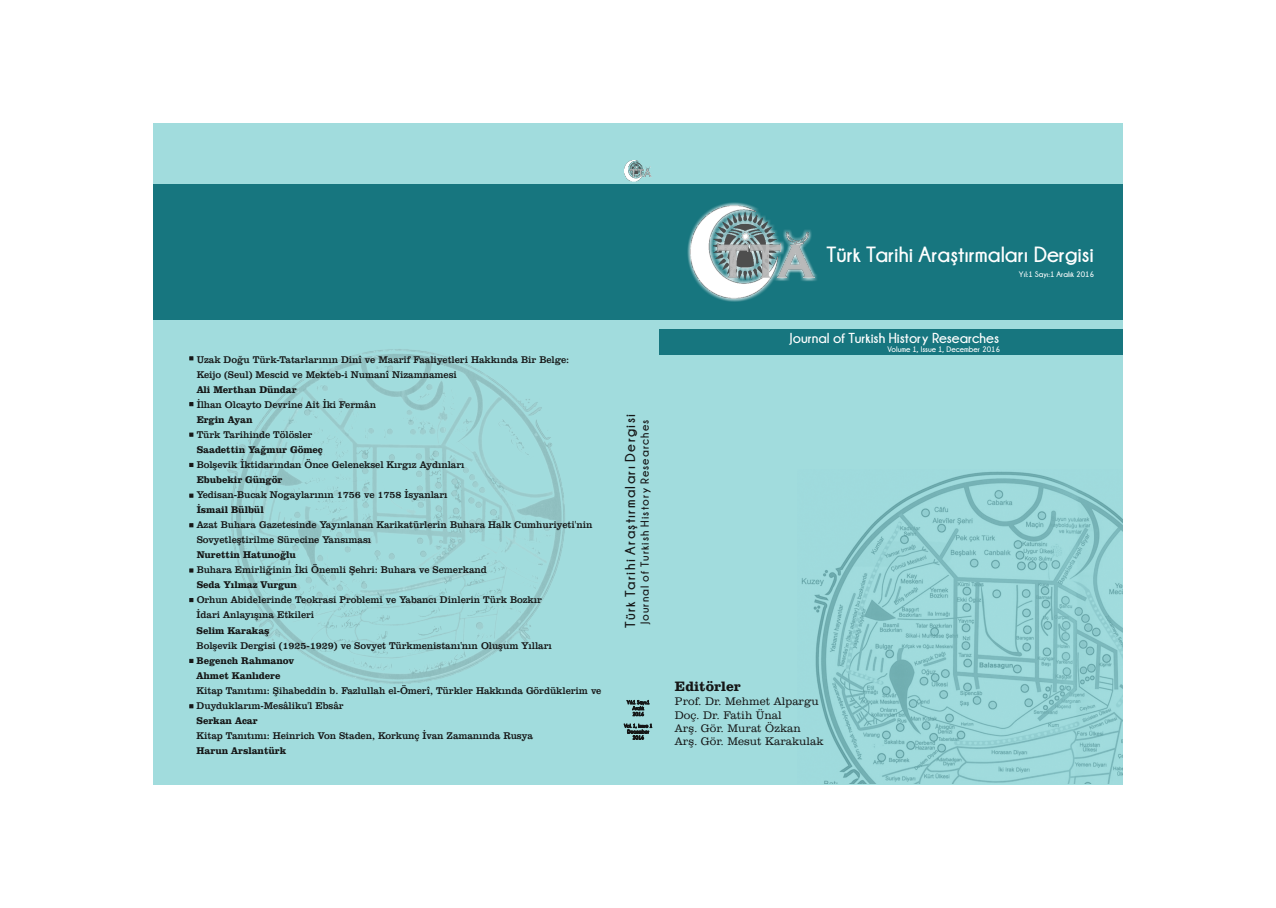
<style>
.page{position:relative;width:1276px;height:908px;background:#fff}
.page>*{position:absolute;margin:0;border:0;box-sizing:border-box;transform-origin:0 0}
.t1{font:700 21.9px "Champagne&Limousines";color:#fff}
.t2{font:700 14.4px "Champagne&Limousines";color:#fff}
.t3{font:700 14.3px "Champagne&Limousines";letter-spacing:.095em;color:#151616}
.t4{font:700 14px "Clarendon BT";color:#151616}
.t5{font:700 11.6px "Champagne&Limousines";letter-spacing:.095em;color:#151616}
.t6{font:300 11.3px/13.4px "Clarendon BT";color:#151616}
.t7{font:10px/15px "Clarendon BT";letter-spacing:-.01em;color:#151616}
.t8{font:700 10px/15px "Clarendon BT";letter-spacing:-.01em;color:#151616}
.t9{font:700 8px "Champagne&Limousines";color:#fff}
.t10{font:700 5.2px/5.9px "Champagne&Limousines";color:#151616;text-align:center}
</style>
<div class="page">
<div style="left:153px;top:123px;width:970px;height:661px;background:#a1dcdd"></div>
<div style="left:659px;top:329px;width:464px;height:26px;background:#17767f"></div>
<div style="left:659px;top:184px;width:464px;height:136px;background:#17767f"></div>
<img style="left:801px;top:471px;width:322px;height:312px">
<img style="left:227px;top:349px;width:338px;height:335px">
<svg style="left:189px;top:402px;width:4px;height:4px"></svg>
<svg style="left:189px;top:356px;width:4px;height:4px"></svg>
<svg style="left:189px;top:432px;width:4px;height:4px"></svg>
<svg style="left:189px;top:462px;width:4px;height:5px"></svg>
<svg style="left:189px;top:493px;width:4px;height:4px"></svg>
<svg style="left:189px;top:523px;width:4px;height:4px"></svg>
<svg style="left:189px;top:568px;width:4px;height:4px"></svg>
<svg style="left:189px;top:598px;width:4px;height:4px"></svg>
<svg style="left:189px;top:658px;width:4px;height:4px"></svg>
<svg style="left:189px;top:704px;width:4px;height:4px"></svg>
<img style="left:687px;top:202px;width:130px;height:100px">
<img style="left:691px;top:206px;width:123px;height:93px">
<div style="left:153px;top:184px;width:506px;height:136px;background:#17767f"></div>
<img style="left:624px;top:160px;width:28px;height:21px">
<p class="t7" style="left:197px;top:352px;width:374px">Uzak Doğu Türk-Tatarlarının Dinî ve Maarif Faaliyetleri Hakkında Bir Belge:<br>Keijo (Seul) Mescid ve Mekteb-i Numanî Nizamnamesi</p>
<p class="t8" style="left:197px;top:382px;width:102px">Ali Merthan Dündar</p>
<p class="t7" style="left:197px;top:397px;width:181px">İlhan Olcayto Devrine Ait İki Fermân</p>
<p class="t8" style="left:197px;top:412px;width:57px">Ergin Ayan</p>
<p class="t7" style="left:197px;top:427px;width:117px">Türk Tarihinde Tölösler</p>
<p class="t8" style="left:197px;top:442px;width:128px">Saadettin Yağmur Gömeç</p>
<p class="t7" style="left:197px;top:457px;width:269px">Bolşevik İktidarından Önce Geleneksel Kırgız Aydınları</p>
<p class="t8" style="left:197px;top:472px;width:87px">Ebubekir Güngör</p>
<p class="t7" style="left:197px;top:487px;width:252px">Yedisan-Bucak Nogaylarının 1756 ve 1758 İsyanları</p>
<p class="t8" style="left:197px;top:502px;width:69px">İsmail Bülbül</p>
<p class="t7" style="left:197px;top:518px;width:397px">Azat Buhara Gazetesinde Yayınlanan Karikatürlerin Buhara Halk Cumhuriyeti'nin<br>Sovyetleştirilme Sürecine Yansıması</p>
<p class="t8" style="left:197px;top:548px;width:101px">Nurettin Hatunoğlu</p>
<p class="t7" style="left:197px;top:563px;width:292px">Buhara Emirliğinin İki Önemli Şehri: Buhara ve Semerkand</p>
<p class="t8" style="left:197px;top:578px;width:102px">Seda Yılmaz Vurgun</p>
<p class="t7" style="left:197px;top:593px;width:347px">Orhun Abidelerinde Teokrasi Problemi ve Yabancı Dinlerin Türk Bozkır<br>İdari Anlayışına Etkileri</p>
<p class="t8" style="left:197px;top:623px;width:75px">Selim Karakaş</p>
<p class="t7" style="left:197px;top:638px;width:357px">Bolşevik Dergisi (1925-1929) ve Sovyet Türkmenistanı'nın Oluşum Yılları</p>
<p class="t8" style="left:197px;top:653px;width:99px">Begench Rahmanov<br>Ahmet Kanlıdere</p>
<p class="t7" style="left:197px;top:683px;width:406px">Kitap Tanıtımı: Şihabeddin b. Fazlullah el-Ömerî, Türkler Hakkında Gördüklerim ve<br>Duyduklarım-Mesâliku'l Ebsâr</p>
<p class="t8" style="left:197px;top:713px;width:63px">Serkan Acar</p>
<p class="t7" style="left:197px;top:728px;width:338px">Kitap Tanıtımı: Heinrich Von Staden, Korkunç İvan Zamanında Rusya</p>
<p class="t8" style="left:197px;top:743px;width:91px">Harun Arslantürk</p>
<h1 class="t1" style="left:826px;top:246px;width:269px">Türk Tarihi Araştırmaları Dergisi</h1>
<p class="t9" style="left:1019px;top:272px;width:77px">Yıl:1 Sayı:1 Aralık 2016</p>
<h2 class="t2" style="left:790px;top:332px;width:211px">Journal of Turkish History Researches</h2>
<p class="t9" style="left:887px;top:346px;width:114px">Volume 1, Issue 1, December 2016</p>
<h3 class="t3" style="left:625px;top:628px;width:216px;rotate:-90deg">Türk Tarihi Araştırmaları Dergisi</h3>
<p class="t5" style="left:641px;top:624px;width:206px;rotate:-90deg">Journal of Turkish History Researches</p>
<p class="t10" style="left:627px;top:699px;width:25px">Yıl:1 Sayı:1<br>Aralık<br>2016</p>
<p class="t10" style="left:624px;top:722px;width:30px">Vol. 1, Issue 1<br>December<br>2016</p>
<h3 class="t4" style="left:675px;top:680px;width:67px">Editörler</h3>
<p class="t6" style="left:675px;top:695px;width:150px">Prof. Dr. Mehmet Alpargu<br>Doç. Dr. Fatih Ünal<br>Arş. Gör. Murat Özkan<br>Arş. Gör. Mesut Karakulak</p>
</div>
